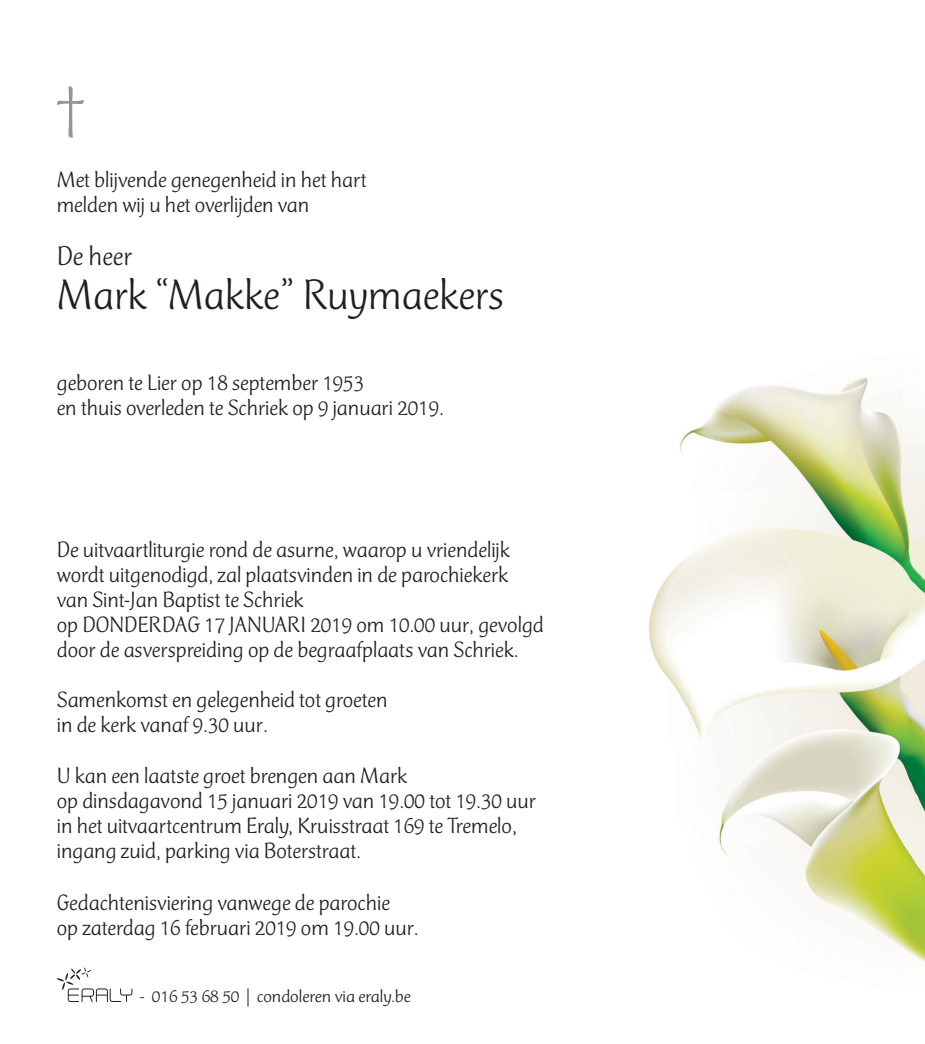
<style>
.page{position:relative;width:925px;height:1044px;background:#fff}
.page>*{position:absolute;margin:0;border:0;box-sizing:border-box;transform-origin:0 0}
.t1{font:300 60px "CT Mercurius Std";color:#939598;scale:1.05 1}
.t2{font:300 44px "CT Mercurius Std";color:#231f20;scale:1.05 1}
.t3{font:300 28px "CT Mercurius Std";color:#231f20;scale:1.05 1}
.t4{font:300 23px/25px "CT Mercurius Std";color:#231f20;scale:1.05 1}
.t5{font:300 18px "CT Mercurius Std";color:#231f20;scale:1.1 1}
</style>
<div class="page">
<svg style="left:57px;top:967px;width:75px;height:34px"></svg>
<img style="left:649px;top:378px;width:275px;height:584px">
<h1 class="t1" style="left:57px;top:76px;width:27px">†</h1>
<p class="t4" style="left:57px;top:167px;width:296px">Met blijvende genegenheid in het hart melden wij u het overlijden van</p>
<p class="t3" style="left:57px;top:241px;width:73px">De heer</p>
<h2 class="t2" style="left:57px;top:271px;width:427px">Mark “Makke” Ruymaekers</h2>
<p class="t4" style="left:57px;top:370px;width:370px">geboren te Lier op 18 september 1953<br>en thuis overleden te Schriek op 9 januari 2019.</p>
<p class="t4" style="left:57px;top:537px;width:465px">De uitvaartliturgie rond de asurne, waarop u vriendelijk wordt uitgenodigd, zal plaatsvinden in de parochiekerk van Sint-Jan Baptist te Schriek<br>op DONDERDAG 17 JANUARI 2019 om 10.00 uur, gevolgd door de asverspreiding op de begraafplaats van Schriek.</p>
<p class="t4" style="left:57px;top:687px;width:316px">Samenkomst en gelegenheid tot groeten in de kerk vanaf 9.30 uur.</p>
<p class="t4" style="left:57px;top:762px;width:458px">U kan een laatste groet brengen aan Mark<br>op dinsdagavond 15 januari 2019 van 19.00 tot 19.30 uur in het uitvaartcentrum Eraly, Kruisstraat 169 te Tremelo, ingang zuid, parking via Boterstraat.</p>
<p class="t4" style="left:57px;top:890px;width:346px">Gedachtenisviering vanwege de parochie<br>op zaterdag 16 februari 2019 om 19.00 uur.</p>
<p class="t5" style="left:139px;top:986px;width:248px">- 016 53 68 50 | condoleren via eraly.be</p>
</div>
